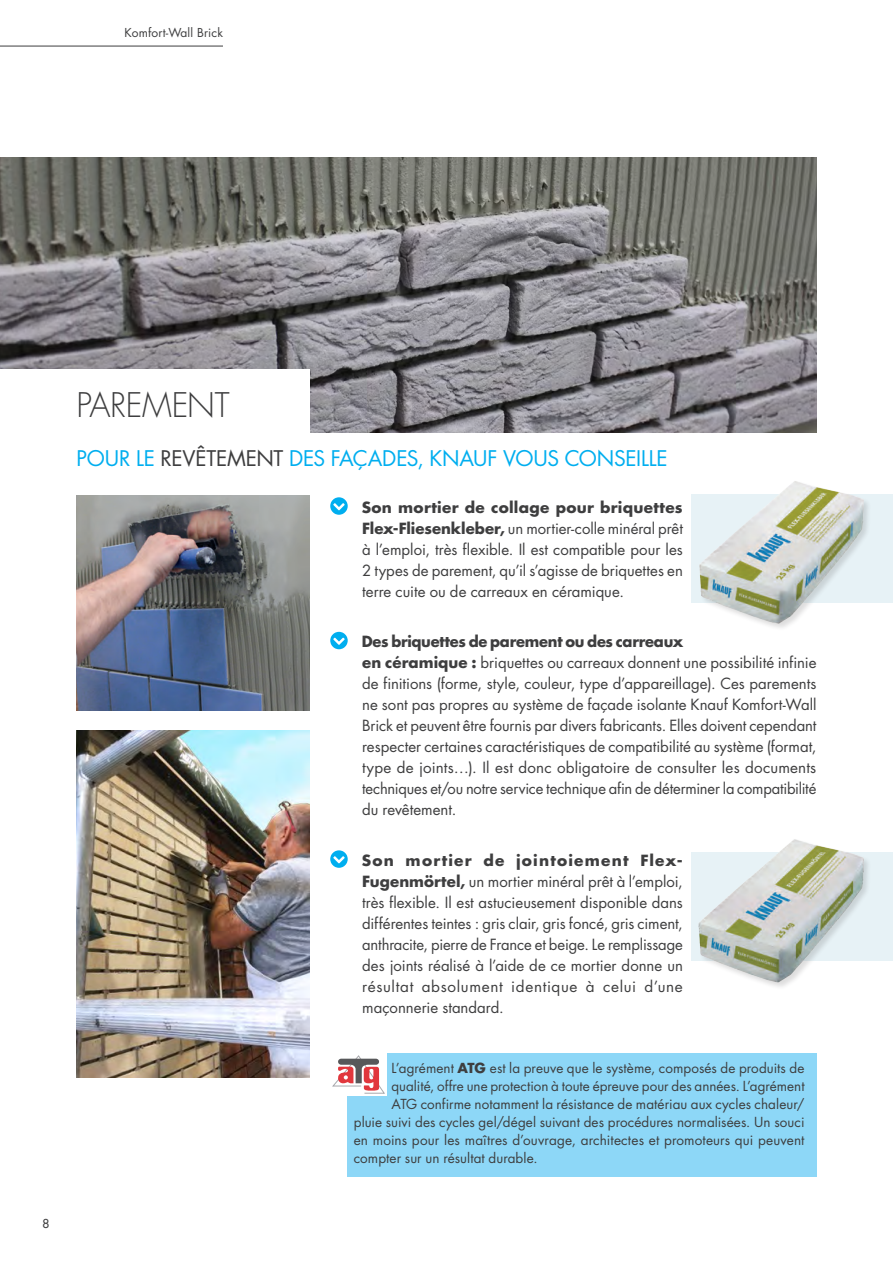
<style>
.page{position:relative;width:893px;height:1263px;background:#fff}
.page>*{position:absolute;margin:0;border:0;box-sizing:border-box;transform-origin:0 0}
.t1{font:300 33px "Futura Std";letter-spacing:-.01em;color:#3e3e3f}
.t2{font:21px "Futura Std";letter-spacing:-.01em;color:#00aeef}
.t3{font:15px/21px "Futura Std";color:#3e3e3f;text-align:justify}
.t4{font:13.5px "Futura Std";letter-spacing:.005em;color:#3e3e3f}
.t5{font:12px "Futura Std";letter-spacing:.01em;color:#3e3e3f}
.t6{font:500 12px "Futura Std";color:#3e3e3f}
.s1{color:#3e3e3f}
.s2{font-weight:700}
</style>
<div class="page">
<img style="left:0;top:157px;width:816px;height:276px">
<div style="left:0;top:369px;width:309px;height:96px;background:#fff"></div>
<div style="left:691px;top:494px;width:202px;height:109px;background:#e7f2f6"></div>
<div style="left:691px;top:852px;width:202px;height:109px;background:#e7f2f6"></div>
<div style="left:347px;top:1053px;width:469px;height:124px;background:#8dd7f7"></div>
<svg style="left:330px;top:497px;width:18px;height:18px"></svg>
<svg style="left:330px;top:632px;width:18px;height:17px"></svg>
<svg style="left:330px;top:850px;width:18px;height:18px"></svg>
<img style="left:77px;top:495px;width:232px;height:216px">
<img style="left:77px;top:730px;width:232px;height:347px">
<div style="left:331px;top:1053px;width:55px;height:42px;background:#fff"></div>
<svg style="left:332px;top:1055px;width:53px;height:39px"></svg>
<div style="left:698px;top:839px;width:174px;height:151px;background:#231f20;opacity:.15"></div>
<img style="left:698px;top:839px;width:170px;height:148px">
<div style="left:699px;top:480px;width:173px;height:151px;background:#231f20;opacity:.15"></div>
<img style="left:699px;top:480px;width:169px;height:149px">
<hr style="left:0;top:46px;width:223px;height:1px;background:#3e3e3f">
<p class="t5" style="left:124px;top:25px;width:100px">Komfort-Wall Brick</p>
<p class="t6" style="left:43px;top:1216px;width:8px">8</p>
<h1 class="t1" style="left:77px;top:385px;width:154px">PAREMENT</h1>
<h2 class="t2" style="left:77px;top:444px;width:593px">POUR LE <span class="s1">REVÊTEMENT</span> DES FAÇADES, KNAUF VOUS CONSEILLE</h2>
<p class="t3" style="left:362px;top:497px;width:323px"><span class="s2">Son mortier de collage pour briquettes Flex-Fliesenkleber,</span> un mortier-colle minéral prêt à l’emploi, très flexible. Il est compatible pour les 2 types de parement, qu’il s’agisse de briquettes en terre cuite ou de carreaux en céramique.</p>
<p class="t3" style="left:362px;top:631px;width:456px;text-align:left"><span class="s2">Des briquettes de parement ou des carreaux<br>en céramique :</span> briquettes ou carreaux donnent une possibilité infinie de finitions (forme, style, couleur, type d’appareillage). Ces parements ne sont pas propres au système de façade isolante Knauf Komfort-Wall Brick et peuvent être fournis par divers fabricants. Elles doivent cependant respecter certaines caractéristiques de compatibilité au système (format, type de joints…). Il est donc obligatoire de consulter les documents techniques et/ou notre service technique afin de déterminer la compatibilité du revêtement.</p>
<p class="t3" style="left:362px;top:850px;width:323px"><span class="s2">Son mortier de jointoiement Flex-Fugenmörtel,</span> un mortier minéral prêt à l’emploi, très flexible. Il est astucieusement disponible dans différentes teintes : gris clair, gris foncé, gris ciment, anthracite, pierre de France et beige. Le remplissage des joints réalisé à l’aide de ce mortier donne un résultat absolument identique à celui d’une maçonnerie standard.</p>
<p class="t4" style="left:392px;top:1060px;width:414px">L’agrément <span class="s2">ATG</span> est la preuve que le système, composés de produits de</p>
<p class="t4" style="left:392px;top:1078px;width:414px">qualité, offre une protection à toute épreuve pour des années. L’agrément</p>
<p class="t4" style="left:392px;top:1096px;width:414px">ATG confirme notamment la résistance de matériau aux cycles chaleur/</p>
<p class="t4" style="left:354px;top:1114px;width:452px">pluie suivi des cycles gel/dégel suivant des procédures normalisées. Un souci</p>
<p class="t4" style="left:354px;top:1132px;width:452px">en moins pour les maîtres d’ouvrage, architectes et promoteurs qui peuvent</p>
<p class="t4" style="left:354px;top:1150px;width:185px">compter sur un résultat durable.</p>
</div>
